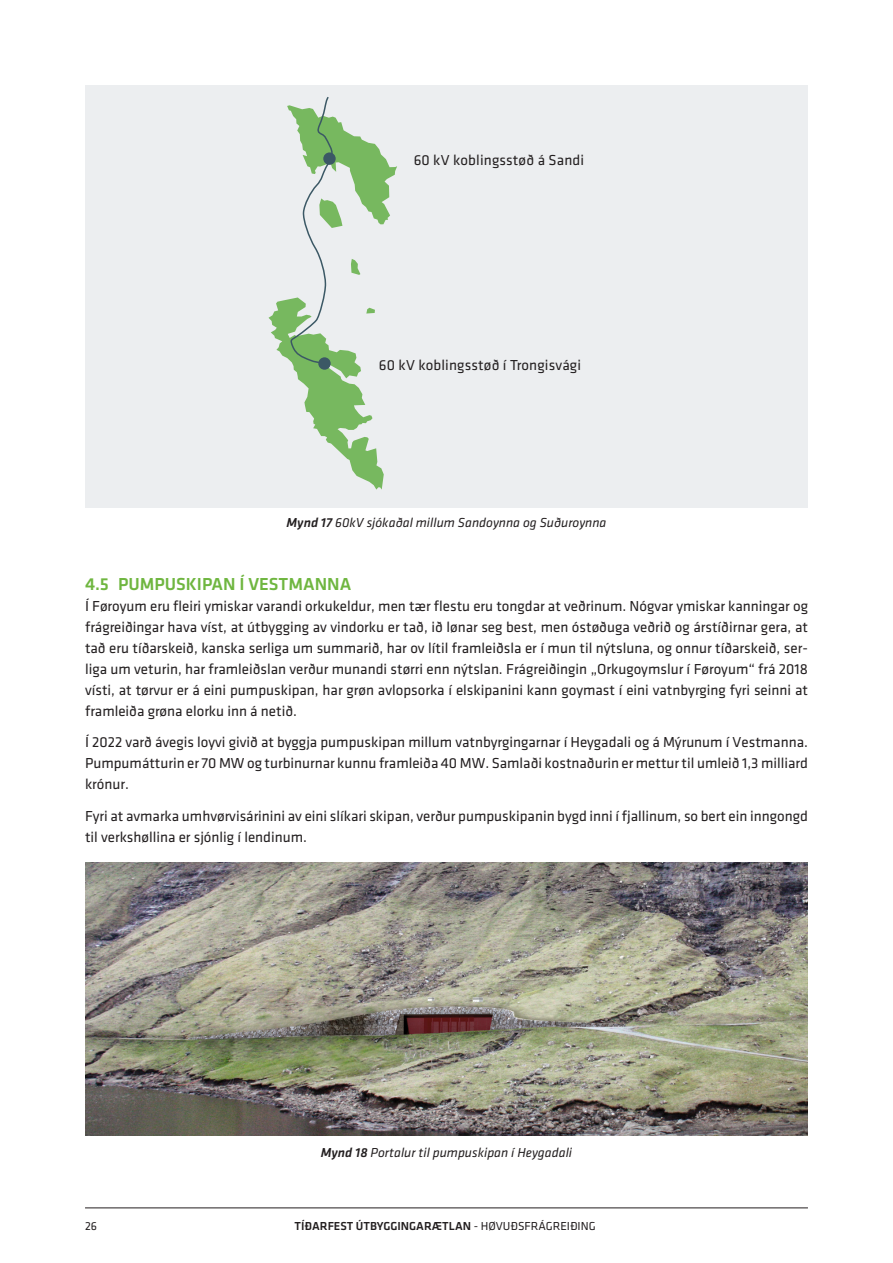
<style>
.page{position:relative;width:893px;height:1263px;background:#fff}
.page>*{position:absolute;margin:0;border:0;box-sizing:border-box;transform-origin:0 0}
.Mellemrubrik{font:500 18px "Klavika";color:#6fb640}
.Breyðtekstur{font:15px/21px "Klavika";color:#231f20}
.Myndatekstur{font:italic 13.5px "Klavika";color:#231f20}
.t1{font:500 12px "Klavika";color:#231f20}
.t2{font:12px "Klavika";color:#231f20}
.s1{font-weight:500}
.s2{font-weight:400}
</style>
<div class="page">
<hr style="left:85px;top:1207px;width:723px;height:1px;background:#231f20">
<img style="left:85px;top:862px;width:723px;height:274px">
<div style="left:85px;top:86px;width:723px;height:422px;background:#eceef0"></div>
<svg style="left:269px;top:97px;width:128px;height:393px"></svg>
<p class="Breyðtekstur" style="left:414px;top:149px;width:172px">60 kV koblingsstøð á Sandi</p>
<p class="Breyðtekstur" style="left:379px;top:354px;width:204px">60 kV koblingsstøð í Trongisvági</p>
<p class="Myndatekstur" style="left:286px;top:514px;width:321px"><span class="s1">Mynd 17</span> 60kV sjókaðal millum Sandoynna og Suðuroynna</p>
<p class="Mellemrubrik" style="left:85px;top:571px;width:268px">4.5 PUMPUSKIPAN Í VESTMANNA</p>
<p class="Breyðtekstur" style="left:85px;top:595px;width:724px;text-align:justify">Í Føroyum eru fleiri ymiskar varandi orkukeldur, men tær flestu eru tongdar at veðrinum. Nógvar ymiskar kanningar og frágreiðingar hava víst, at útbygging av vindorku er tað, ið lønar seg best, men óstøðuga veðrið og árstíðirnar gera, at tað eru tíðarskeið, kanska serliga um summarið, har ov lítil framleiðsla er í mun til nýtsluna, og onnur tíðarskeið, ser&shy;liga um veturin, har framleiðslan verður munandi størri enn nýtslan. Frágreiðingin „Orkugoymslur í Føroyum“ frá 2018 vísti, at tørvur er á eini pumpuskipan, har grøn avlopsorka í elskipanini kann goymast í eini vatnbyrging fyri seinni at framleiða grøna elorku inn á netið.</p>
<p class="Breyðtekstur" style="left:85px;top:731px;width:724px">Í 2022 varð ávegis loyvi givið at byggja pumpuskipan millum vatnbyrgingarnar í Heygadali og á Mýrunum í Vestmanna.<br>Pumpumátturin er 70 MW og turbinurnar kunnu framleiða 40 MW. Samlaði kostnaðurin er mettur til umleið 1,3 milliard krónur.</p>
<p class="Breyðtekstur" style="left:85px;top:805px;width:724px">Fyri at avmarka umhvørvisárinini av eini slíkari skipan, verður pumpuskipanin bygd inni í fjallinum, so bert ein inngongd til verkshøllina er sjónlig í lendinum.</p>
<p class="Myndatekstur" style="left:321px;top:1144px;width:253px"><span class="s1">Mynd 18</span> Portalur til pumpuskipan í Heygadali</p>
<p class="t2" style="left:85px;top:1218px;width:13px">26</p>
<p class="t1" style="left:294px;top:1218px;width:303px">TÍÐARFEST ÚTBYGGINGARÆTLAN <span class="s2">- HØVUÐSFRÁGREIÐING</span></p>
</div>
